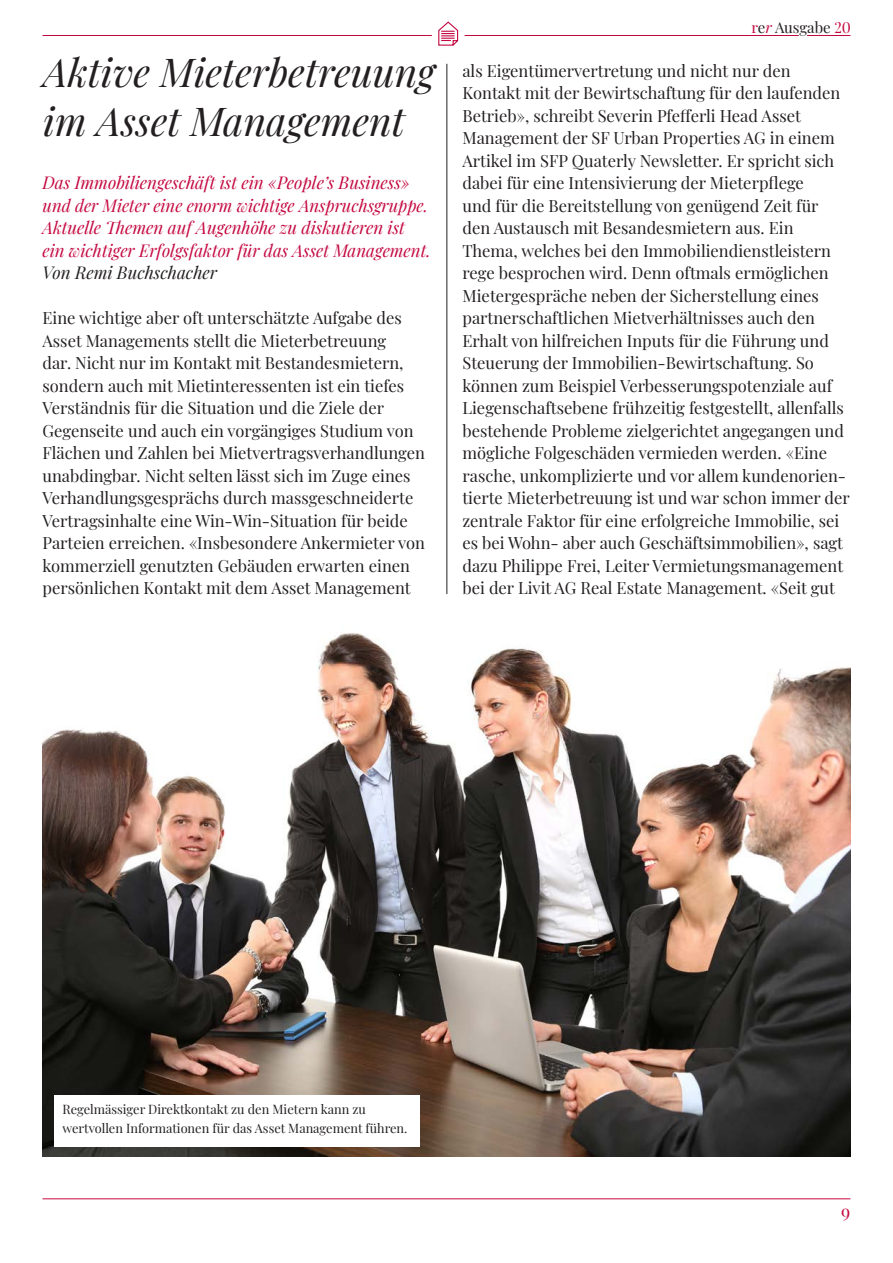
<style>
.page{position:relative;width:893px;height:1263px;background:#fff}
.page>*{position:absolute;margin:0;border:0;box-sizing:border-box;transform-origin:0 0}
.report_titel{font:italic 39px/49.5px "Playfair Display";color:#231f20}
.t1{font:18px "Playfair Display";color:#c40941}
.realestate_report{font:italic 17.25px/22.5px "Playfair Display";color:#c40941}
.realestate_report-2{font:16.5px/22.5px "Playfair Display";color:#231f20}
.t2{font:15px "Playfair Display";color:#231f20}
.bildlegende{font:12.75px/18.8px "Playfair Display";color:#231f20}
.s1{color:#231f20}
.s2{color:#c40941}
.s3{font-style:italic;color:#c40941}
</style>
<div class="page">
<hr style="left:446px;top:64px;width:1px;height:530px;background:#231f20">
<img style="left:43px;top:632px;width:807px;height:525px">
<div style="left:54px;top:1095px;width:366px;height:51px;background:#fff"></div>
<hr style="left:43px;top:35px;width:756px;height:1px;background:#c40941">
<hr style="left:43px;top:1198px;width:807px;height:1px;background:#c40941">
<hr style="left:807px;top:35px;width:43px;height:1px;background:#c40941">
<svg style="left:432px;top:21px;width:33px;height:25px"></svg>
<p class="report_titel" style="left:43px;top:44px;width:393px">Aktive Mieterbetreuung im Asset Management</p>
<p class="realestate_report" style="left:43px;top:170px;width:389px">Das Immobiliengeschäft ist ein «People’s Business» und der Mieter eine enorm wichtige Anspruchsgruppe.<br>Aktuelle Themen auf Augenhöhe zu diskutieren ist ein wichtiger Erfolgsfaktor für das Asset Management.<br><span class="s1">Von Remi Buchschacher</span></p>
<p class="realestate_report-2" style="left:43px;top:305px;width:384px">Eine wichtige aber oft unterschätzte Aufgabe des Asset Managements stellt die Mieterbetreuung<br>dar. Nicht nur im Kontakt mit Bestandesmietern, sondern auch mit Mietinteressenten ist ein tiefes Verständnis für die Situation und die Ziele der Gegenseite und auch ein vorgängiges Studium von Flächen und Zahlen bei Mietvertragsverhandlungen unabdingbar. Nicht selten lässt sich im Zuge eines Verhandlungsgesprächs durch massgeschneiderte Vertragsinhalte eine Win-Win-Situation für beide Parteien erreichen. «Insbesondere Ankermieter von kommerziell genutzten Gebäuden erwarten einen persönlichen Kontakt mit dem Asset Management</p>
<p class="t2" style="left:751px;top:16px;width:101px"><span class="s2">r</span>e<span class="s3">r</span> Ausgabe <span class="s2">20</span></p>
<p class="realestate_report-2" style="left:462px;top:58px;width:389px">als Eigentümervertretung und nicht nur den Kontakt mit der Bewirtschaftung für den laufenden Betrieb», schreibt Severin Pfefferli Head Asset Management der SF Urban Properties AG in einem Artikel im SFP Quaterly Newsletter. Er spricht sich dabei für eine Intensivierung der Mieterpflege<br>und für die Bereitstellung von genügend Zeit für den Austausch mit Besandesmietern aus. Ein Thema, welches bei den Immobiliendienstleistern rege besprochen wird. Denn oftmals ermöglichen Mietergespräche neben der Sicherstellung eines partnerschaftlichen Mietverhältnisses auch den Erhalt von hilfreichen Inputs für die Führung und Steuerung der Immobilien-Bewirtschaftung. So können zum Beispiel Verbesserungspotenziale auf Liegenschaftsebene frühzeitig festgestellt, allenfalls bestehende Probleme zielgerichtet angegangen und mögliche Folgeschäden vermieden werden. «Eine rasche, unkomplizierte und vor allem kundenorien&shy;tierte Mieterbetreuung ist und war schon immer der zentrale Faktor für eine erfolgreiche Immobilie, sei es bei Wohn- aber auch Geschäftsimmobilien», sagt dazu Philippe Frei, Leiter Vermietungsmanagement bei der Livit AG Real Estate Management. «Seit gut</p>
<p class="bildlegende" style="left:62px;top:1099px;width:346px">Regelmässiger Direktkontakt zu den Mietern kann zu wertvollen Informationen für das Asset Management führen.</p>
<p class="t1" style="left:841px;top:1197px;width:11px">9</p>
</div>
